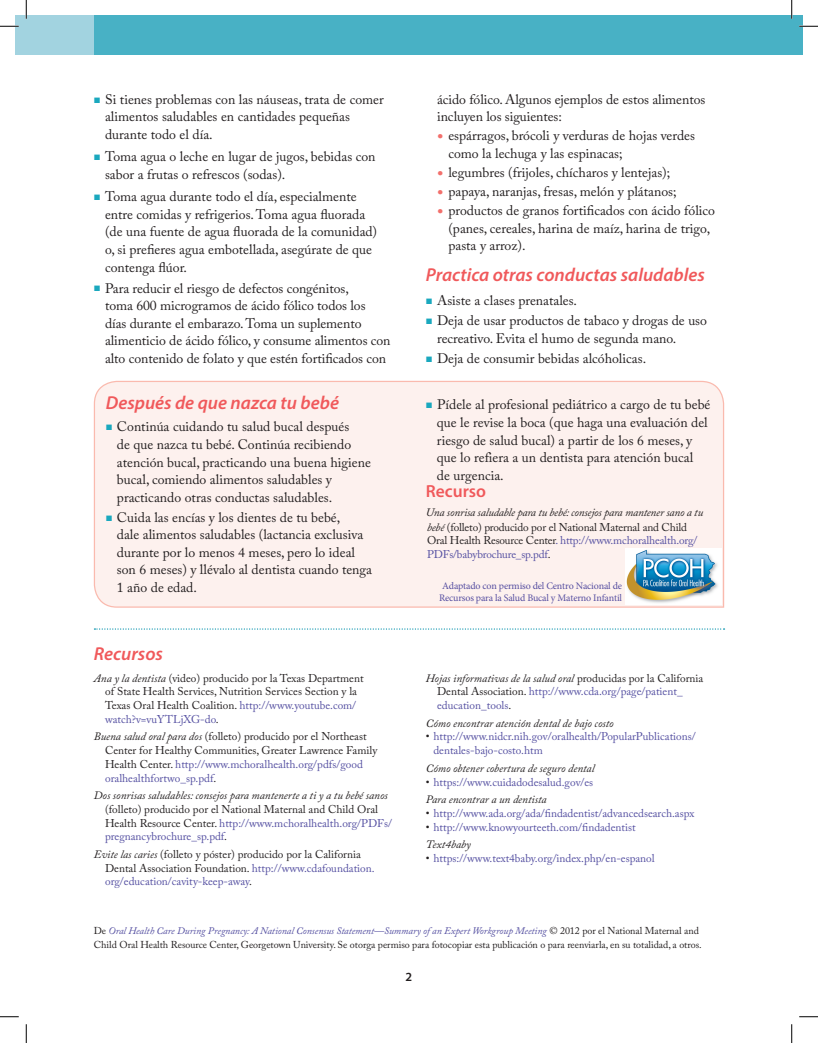
<style>
.page{position:relative;width:818px;height:1043px;background:#fff}
.page>*{position:absolute;margin:0;border:0;box-sizing:border-box;transform-origin:0 0}
.t1{font:italic 600 18.75px "Myriad Pro";color:#f0595b}
.t2{font:600 17.5px "Myriad Pro";color:#f0595b}
.t3{font:13.75px/17.5px "Adobe Caslon Pro";color:#231f20}
.t4{font:600 12.5px "Myriad Pro";color:#231f20}
.t5{font:11.25px/13.8px "Adobe Caslon Pro";color:#231f20}
.t6{font:11.25px/13.8px "Adobe Caslon Pro";color:#544fa1}
.t7{font:italic 11.25px "Adobe Caslon Pro";color:#231f20}
.t8{font:10px/13.8px "Adobe Caslon Pro";letter-spacing:-.005em;color:#231f20}
.t9{font:10px/12px "Minion Pro";letter-spacing:-.015em;color:#574fa1;text-align:center}
.s1{font-style:italic}
.s2{color:#544fa1}
.s3{font-size:18.75px;color:#f2706c}
.s4{font-style:italic;color:#231f20}
.s5{color:#231f20}
.s6{font-style:italic;color:#544fa1}
</style>
<div class="page">
<div style="left:94px;top:15px;width:708px;height:39px;background:#48b1c5"></div>
<div style="left:15px;top:15px;width:79px;height:39px;background:#a2d3e0"></div>
<div style="left:93px;top:380px;width:631px;height:228px;background:#fdf1ee"></div>
<svg style="left:94px;top:628px;width:630px;height:1px"></svg>
<svg style="left:0;top:25px;width:19px;height:2px"></svg>
<svg style="left:799px;top:25px;width:19px;height:2px"></svg>
<svg style="left:0;top:1016px;width:19px;height:1px"></svg>
<svg style="left:799px;top:1016px;width:19px;height:1px"></svg>
<svg style="left:25px;top:0;width:2px;height:19px"></svg>
<svg style="left:25px;top:1024px;width:2px;height:18px"></svg>
<svg style="left:791px;top:0;width:1px;height:19px"></svg>
<svg style="left:791px;top:1024px;width:1px;height:18px"></svg>
<img style="left:625px;top:548px;width:96px;height:57px">
<svg style="left:106px;top:425px;width:6px;height:5px"></svg>
<svg style="left:106px;top:515px;width:6px;height:5px"></svg>
<svg style="left:426px;top:402px;width:6px;height:6px"></svg>
<p class="t3" style="left:105px;top:90px;width:280px">Si tienes problemas con las náuseas, trata de comer alimentos saludables en cantidades pequeñas durante todo el día.</p>
<p class="t3" style="left:105px;top:148px;width:272px">Toma agua o leche en lugar de jugos, bebidas con sabor a frutas o refrescos (sodas).</p>
<p class="t3" style="left:105px;top:188px;width:273px">Toma agua durante todo el día, especialmente entre comidas y refrigerios. Toma agua fluorada (de una fuente de agua fluorada de la comunidad) o, si prefieres agua embotellada, asegúrate de que contenga flúor.</p>
<p class="t3" style="left:105px;top:279px;width:287px">Para reducir el riesgo de defectos congénitos,<br>toma 600 microgramos de ácido fólico todos los<br>días durante el embarazo. Toma un suplemento alimenticio de ácido fólico, y consume alimentos con alto contenido de folato y que estén fortificados con</p>
<h1 class="t1" style="left:106px;top:391px;width:235px">Después de que nazca tu bebé</h1>
<p class="t3" style="left:117px;top:418px;width:255px">Continúa cuidando tu salud bucal después<br>de que nazca tu bebé. Continúa recibiendo atención bucal, practicando una buena higiene bucal, comiendo alimentos saludables y practicando otras conductas saludables.</p>
<p class="t3" style="left:117px;top:508px;width:257px">Cuida las encías y los dientes de tu bebé,<br>dale alimentos saludables (lactancia exclusiva durante por lo menos 4 meses, pero lo ideal son 6 meses) y llévalo al dentista cuando tenga 1 año de edad.</p>
<h1 class="t1" style="left:94px;top:642px;width:71px">Recursos</h1>
<p class="t5" style="left:105px;top:670px;width:260px;text-indent:-11px"><span class="s1">Ana y la dentista</span> (video) producido por la Texas Department of State Health Services, Nutrition Services Section y la Texas Oral Health Coalition. <span class="s2">http://www.youtube.com/ watch?v=vuYTLjXG-do</span>.</p>
<p class="t5" style="left:105px;top:729px;width:274px;text-indent:-11px"><span class="s1">Buena salud oral para dos</span> (folleto) producido por el Northeast Center for Healthy Communities, Greater Lawrence Family Health Center. <span class="s2">http://www.mchoralhealth.org/pdfs/good oralhealthfortwo_sp.pdf</span>.</p>
<p class="t7" style="left:94px;top:788px;width:295px">Dos sonrisas saludables: consejos para mantenerte a ti y a tu bebé sanos</p>
<p class="t5" style="left:105px;top:802px;width:288px">(folleto) producido por el National Maternal and Child Oral<br>Health Resource Center. <span class="s2">http://www.mchoralhealth.org/PDFs/ pregnancybrochure_sp.pdf</span>.</p>
<p class="t5" style="left:105px;top:847px;width:271px;text-indent:-11px"><span class="s1">Evite las caries</span> (folleto y póster) producido por la California<br>Dental Association Foundation. <span class="s2">http://www.cdafoundation. org/education/cavity-keep-away</span>.</p>
<p class="t3" style="left:437px;top:90px;width:270px">ácido fólico. Algunos ejemplos de estos alimentos incluyen los siguientes:</p>
<p class="t3" style="left:448px;top:127px;width:248px;text-indent:-11px"><span class="s3">•</span> espárragos, brócoli y verduras de hojas verdes como la lechuga y las espinacas;</p>
<p class="t3" style="left:437px;top:163px;width:235px"><span class="s3">•</span> legumbres (frijoles, chícharos y lentejas);</p>
<p class="t3" style="left:437px;top:183px;width:241px"><span class="s3">•</span> papaya, naranjas, fresas, melón y plátanos;</p>
<p class="t3" style="left:448px;top:202px;width:268px;text-indent:-11px"><span class="s3">•</span> productos de granos fortificados con ácido fólico (panes, cereales, harina de maíz, harina de trigo, pasta y arroz).</p>
<h1 class="t1" style="left:426px;top:263px;width:280px">Practica otras conductas saludables</h1>
<p class="t3" style="left:437px;top:290px;width:271px;line-height:20.4px">Asiste a clases prenatales.<br>Deja de usar productos de tabaco y drogas de uso</p>
<p class="t3" style="left:437px;top:328px;width:241px;line-height:20.2px">recreativo. Evita el humo de segunda mano.<br>Deja de consumir bebidas alcóholicas.</p>
<p class="t3" style="left:437px;top:396px;width:275px">Pídele al profesional pediátrico a cargo de tu bebé que le revise la boca (que haga una evaluación del riesgo de salud bucal) a partir de los 6 meses, y que lo refiera a un dentista para atención bucal<br>de urgencia.</p>
<p class="t2" style="left:426px;top:480px;width:62px">Recurso</p>
<p class="t5" style="left:426px;top:505px;width:279px"><span class="s1">Una sonrisa saludable para tu bebé: consejos para mantener sano a tu bebé</span> (folleto) producido por el National Maternal and Child Oral Health Resource Center<span class="s2">. http://www.mchoralhealth.org/ PDFs/babybrochure_sp.pdf</span>.</p>
<p class="t9" style="left:439px;top:580px;width:184px">Adaptado con permiso del Centro Nacional de<br>Recursos para la Salud Bucal y Materno Infantil</p>
<p class="t6" style="left:437px;top:671px;width:268px;text-indent:-11px"><span class="s4">Hojas informativas de la salud oral</span> <span class="s5">producidas por la California<br>Dental Association.</span> http://www.cda.org/page/patient_ education_tools<span class="s5">.</span></p>
<p class="t7" style="left:426px;top:716px;width:189px">Cómo encontrar atención dental de bajo costo</p>
<p class="t6" style="left:433px;top:729px;width:264px;text-indent:-8px"><span class="s5">•</span> http://www.nidcr.nih.gov/oralhealth/PopularPublications/ dentales-bajo-costo.htm</p>
<p class="t7" style="left:426px;top:761px;width:170px">Cómo obtener cobertura de seguro dental</p>
<p class="t6" style="left:426px;top:773px;width:169px;line-height:17.5px"><span class="s5">•</span> https://www.cuidadodesalud.gov/es<br><span class="s4">Para encontrar a un dentista</span></p>
<p class="t6" style="left:426px;top:806px;width:270px"><span class="s5">•</span> http://www.ada.org/ada/findadentist/advancedsearch.aspx</p>
<p class="t6" style="left:426px;top:818px;width:211px;line-height:17.5px"><span class="s5">•</span> http://www.knowyourteeth.com/findadentist<br><span class="s4">Text4baby</span></p>
<p class="t6" style="left:426px;top:851px;width:230px"><span class="s5">•</span> https://www.text4baby.org/index.php/en-espanol</p>
<p class="t8" style="left:94px;top:923px;width:609px">De <span class="s6">Oral Health Care During Pregnancy: A National Consensus Statement—Summary of an Expert Workgroup Meeting</span> © 2012 por el National Maternal and<br>Child Oral Health Resource Center, Georgetown University. Se otorga permiso para fotocopiar esta publicación o para reenviarla, en su totalidad, a otros.</p>
<p class="t4" style="left:405px;top:968px;width:8px">2</p>
</div>
